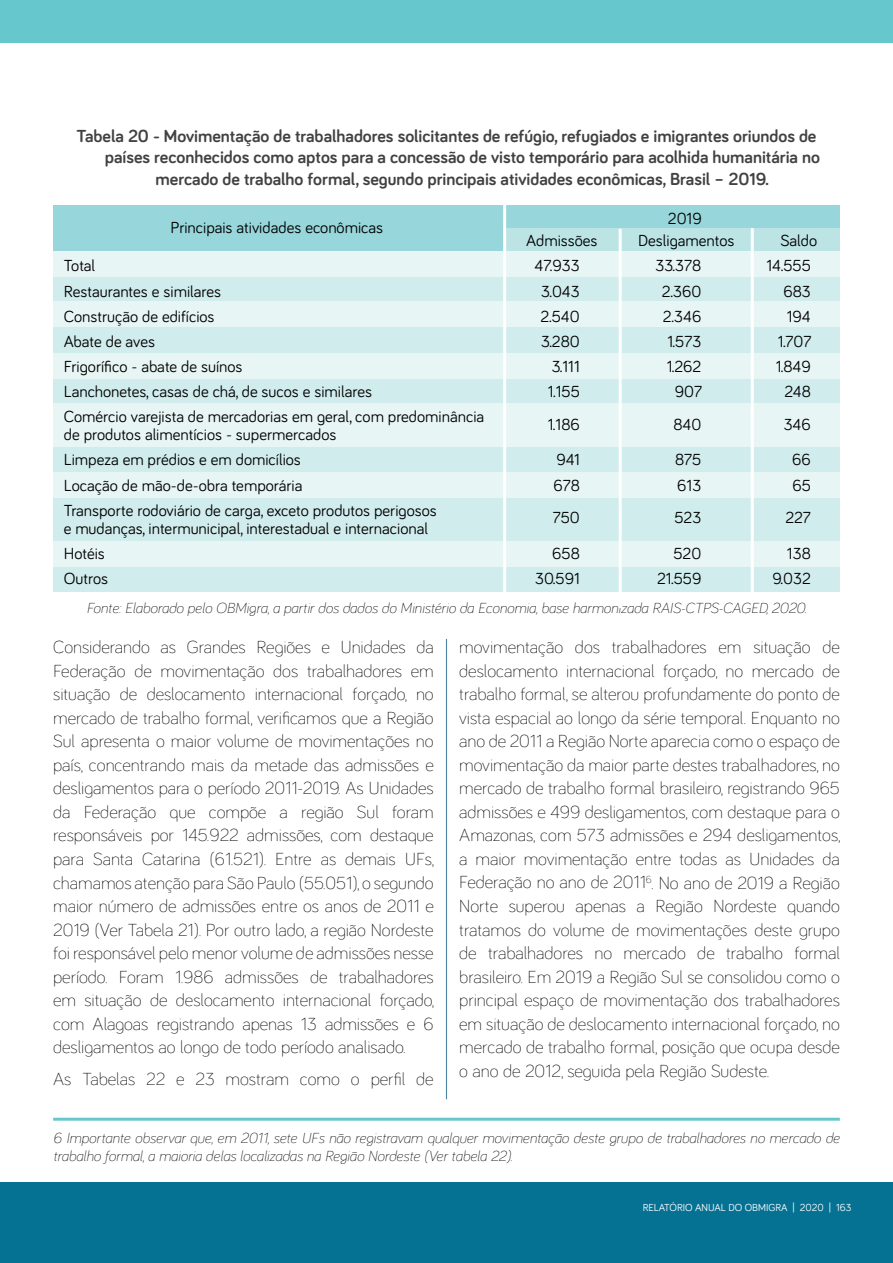
<style>
.page{position:relative;width:893px;height:1263px;background:#fff}
.page>*{position:absolute;margin:0;border:0;box-sizing:border-box;transform-origin:0 0}
.t1{font:300 18px/23.5px "Bariol";color:#000;text-align:justify}
.t2{font:700 18px "Bariol";color:#414042}
.t3{font:16.5px/25.2px "Bariol";color:#000}
.t4{font:italic 300 15px/18px "Bariol";color:#000}
.t5{font:10.5px "Bariol";color:#fff}
</style>
<div class="page">
<div style="left:0;top:1182px;width:893px;height:81px;background:#067293"></div>
<div style="left:0;top:0;width:893px;height:43px;background:#66c8cd"></div>
<div style="left:53px;top:205px;width:787px;height:46px;background:#97d6da"></div>
<div style="left:53px;top:276px;width:787px;height:25px;background:#d1eced"></div>
<div style="left:53px;top:378px;width:787px;height:25px;background:#d1eced"></div>
<div style="left:53px;top:327px;width:787px;height:26px;background:#d1eced"></div>
<div style="left:53px;top:447px;width:787px;height:25px;background:#d1eced"></div>
<div style="left:53px;top:566px;width:787px;height:26px;background:#d1eced"></div>
<div style="left:53px;top:497px;width:787px;height:44px;background:#d1eced"></div>
<div style="left:53px;top:251px;width:787px;height:25px;background:#e7f5f4"></div>
<div style="left:53px;top:301px;width:787px;height:25px;background:#e7f5f4"></div>
<div style="left:53px;top:353px;width:787px;height:25px;background:#e7f5f4"></div>
<div style="left:53px;top:472px;width:787px;height:25px;background:#e7f5f4"></div>
<div style="left:53px;top:541px;width:787px;height:25px;background:#e7f5f4"></div>
<div style="left:53px;top:403px;width:787px;height:44px;background:#e7f5f4"></div>
<div style="left:503px;top:228px;width:337px;height:23px;background:#bce4e5"></div>
<hr style="left:503px;top:198px;width:3px;height:399px;background:#fff">
<hr style="left:619px;top:229px;width:3px;height:379px;background:#fff">
<hr style="left:751px;top:228px;width:3px;height:369px;background:#fff">
<hr style="left:446px;top:639px;width:1px;height:460px;background:#4f85a2">
<hr style="left:53px;top:1118px;width:787px;height:3px;background:#66c8cd">
<p class="t2" style="left:77px;top:123px;width:741px">Tabela 20 - Movimentação de trabalhadores solicitantes de refúgio, refugiados e imigrantes oriundos de</p>
<p class="t2" style="left:105px;top:145px;width:717px">países reconhecidos como aptos para a concessão de visto temporário para acolhida humanitária no</p>
<p class="t2" style="left:156px;top:167px;width:615px">mercado de trabalho formal, segundo principais atividades econômicas, Brasil – 2019.</p>
<p class="t3" style="left:170px;top:214px;width:214px">Principais atividades econômicas</p>
<p class="t3" style="left:668px;top:205px;width:35px">2019</p>
<p class="t3" style="left:526px;top:227px;width:73px">Admissões</p>
<p class="t3" style="left:638px;top:227px;width:98px">Desligamentos</p>
<p class="t3" style="left:780px;top:227px;width:38px">Saldo</p>
<p class="t3" style="left:64px;top:253px;width:33px">Total</p>
<p class="t3" style="left:535px;top:253px;width:47px">47.933</p>
<p class="t3" style="left:656px;top:253px;width:47px">33.378</p>
<p class="t3" style="left:766px;top:253px;width:46px">14.555</p>
<p class="t3" style="left:64px;top:278px;width:159px">Restaurantes e similares</p>
<p class="t3" style="left:541px;top:278px;width:40px">3.043</p>
<p class="t3" style="left:662px;top:278px;width:41px">2.360</p>
<p class="t3" style="left:783px;top:278px;width:29px">683</p>
<p class="t3" style="left:64px;top:303px;width:152px">Construção de edifícios</p>
<p class="t3" style="left:540px;top:303px;width:41px">2.540</p>
<p class="t3" style="left:663px;top:303px;width:40px">2.346</p>
<p class="t3" style="left:787px;top:303px;width:26px">194</p>
<p class="t3" style="left:64px;top:328px;width:93px">Abate de aves</p>
<p class="t3" style="left:541px;top:328px;width:40px">3.280</p>
<p class="t3" style="left:667px;top:328px;width:35px">1.573</p>
<p class="t3" style="left:778px;top:328px;width:35px">1.707</p>
<p class="t3" style="left:64px;top:353px;width:180px">Frigorífico - abate de suínos</p>
<p class="t3" style="left:552px;top:353px;width:30px">3.111</p>
<p class="t3" style="left:667px;top:353px;width:36px">1.262</p>
<p class="t3" style="left:776px;top:353px;width:37px">1.849</p>
<p class="t3" style="left:64px;top:378px;width:310px">Lanchonetes, casas de chá, de sucos e similares</p>
<p class="t3" style="left:548px;top:378px;width:33px">1.155</p>
<p class="t3" style="left:675px;top:378px;width:29px">907</p>
<p class="t3" style="left:784px;top:378px;width:28px">248</p>
<p class="t3" style="left:64px;top:403px;width:422px">Comércio varejista de mercadorias em geral, com predominância</p>
<p class="t3" style="left:548px;top:411px;width:34px">1.186</p>
<p class="t3" style="left:673px;top:411px;width:29px">840</p>
<p class="t3" style="left:784px;top:411px;width:29px">346</p>
<p class="t3" style="left:64px;top:421px;width:274px">de produtos alimentícios - supermercados<br>Limpeza em prédios e em domicílios</p>
<p class="t3" style="left:556px;top:446px;width:25px">941</p>
<p class="t3" style="left:675px;top:446px;width:28px">875</p>
<p class="t3" style="left:792px;top:446px;width:20px">66</p>
<p class="t3" style="left:64px;top:472px;width:240px">Locação de mão-de-obra temporária</p>
<p class="t3" style="left:553px;top:472px;width:28px">678</p>
<p class="t3" style="left:677px;top:472px;width:26px">613</p>
<p class="t3" style="left:792px;top:472px;width:20px">65</p>
<p class="t3" style="left:64px;top:497px;width:375px">Transporte rodoviário de carga, exceto produtos perigosos</p>
<p class="t3" style="left:553px;top:504px;width:29px">750</p>
<p class="t3" style="left:674px;top:504px;width:28px">523</p>
<p class="t3" style="left:785px;top:504px;width:27px">227</p>
<p class="t3" style="left:64px;top:515px;width:366px">e mudanças, intermunicipal, interestadual e internacional<br>Hotéis</p>
<p class="t3" style="left:552px;top:540px;width:29px">658</p>
<p class="t3" style="left:673px;top:540px;width:29px">520</p>
<p class="t3" style="left:787px;top:540px;width:25px">138</p>
<p class="t3" style="left:64px;top:565px;width:46px">Outros</p>
<p class="t3" style="left:535px;top:565px;width:46px">30.591</p>
<p class="t3" style="left:657px;top:565px;width:46px">21.559</p>
<p class="t3" style="left:772px;top:565px;width:40px">9.032</p>
<p class="t4" style="left:86px;top:598px;width:722px">Fonte: Elaborado pelo OBMigra, a partir dos dados do Ministério da Economia, base harmonizada RAIS-CTPS-CAGED, 2020.</p>
<p class="t1" style="left:53px;top:634px;width:383px">Considerando as Grandes Regiões e Unidades da Federação de movimentação dos trabalhadores em situação de deslocamento internacional forçado, no mercado de trabalho formal, verificamos que a Região Sul apresenta o maior volume de movimentações no país, concentrando mais da metade das admissões e desligamentos para o período 2011-2019. As Unidades da Federação que compõe a região Sul foram responsáveis por 145.922 admissões, com destaque para Santa Catarina (61.521). Entre as demais UFs, chamamos atenção para São Paulo (55.051), o segundo maior número de admissões entre os anos de 2011 e 2019 (Ver Tabela 21). Por outro lado, a região Nordeste foi responsável pelo menor volume de admissões nesse período. Foram 1.986 admissões de trabalhadores em situação de deslocamento internacional forçado, com Alagoas registrando apenas 13 admissões e 6 desligamentos ao longo de todo período analisado.</p>
<p class="t1" style="left:53px;top:1066px;width:382px">As Tabelas 22 e 23 mostram como o perfil de</p>
<p class="t1" style="left:459px;top:634px;width:383px">movimentação dos trabalhadores em situação de deslocamento internacional forçado, no mercado de trabalho formal, se alterou profundamente do ponto de vista espacial ao longo da série temporal. Enquanto no ano de 2011 a Região Norte aparecia como o espaço de movimentação da maior parte destes trabalhadores, no mercado de trabalho formal brasileiro, registrando 965 admissões e 499 desligamentos, com destaque para o Amazonas, com 573 admissões e 294 desligamentos, a maior movimentação entre todas as Unidades da Federação no ano de 2011<sup>6</sup>. No ano de 2019 a Região Norte superou apenas a Região Nordeste quando tratamos do volume de movimentações deste grupo de trabalhadores no mercado de trabalho formal brasileiro. Em 2019 a Região Sul se consolidou como o principal espaço de movimentação dos trabalhadores em situação de deslocamento internacional forçado, no mercado de trabalho formal, posição que ocupa desde o ano de 2012, seguida pela Região Sudeste.</p>
<p class="t4" style="left:53px;top:1128px;width:788px">6 Importante observar que, em 2011, sete UFs não registravam qualquer movimentação deste grupo de trabalhadores no mercado de trabalho formal, a maioria delas localizadas na Região Nordeste (Ver tabela 22).</p>
<p class="t5" style="left:643px;top:1200px;width:210px">RELATÓRIO ANUAL DO OBMIGRA | 2020 | 163</p>
</div>
